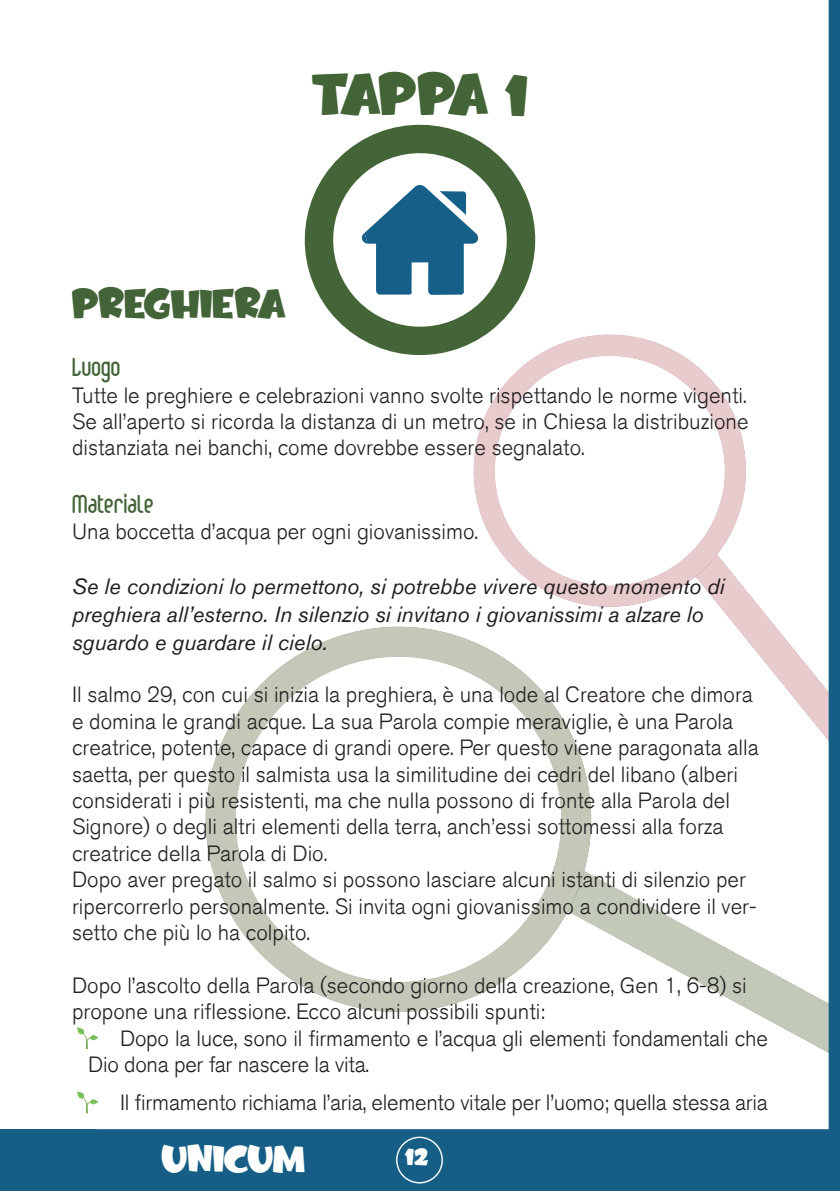
<style>
.page{position:relative;width:840px;height:1191px;background:#fff}
.page>*{position:absolute;margin:0;border:0;box-sizing:border-box;transform-origin:0 0}
.t1{font:40px "Fruitz Personal Use Only";letter-spacing:-.14em;color:#436436}
.t2{font:28px "Fruitz Personal Use Only";letter-spacing:-.005em;color:#436438}
.t3{font:26px "Abingdon";color:#436438}
.t4{font:26px "Fruitz Personal Use Only";letter-spacing:-.02em;color:#fff}
.t5{font:300 22px/26.4px "Akzidenz Grotesk BQ";color:#231f20}
.t6{font:italic 22px/28px "Akzidenz Grotesk BQ";color:#231f20}
.t7{font:16px "Fruitz Personal Use Only";color:#fff}
</style>
<div class="page">
<div style="left:0;top:1129px;width:839px;height:62px;background:#165e86"></div>
<svg style="left:839px;top:980px;width:1px;height:125px"></svg>
<div style="left:828px;top:0;width:11px;height:1141px;background:#165e86"></div>
<svg style="left:607px;top:883px;width:221px;height:169px"></svg>
<svg style="left:205px;top:626px;width:402px;height:386px"></svg>
<svg style="left:212px;top:657px;width:372px;height:325px"></svg>
<svg style="left:720px;top:531px;width:109px;height:247px"></svg>
<svg style="left:473px;top:335px;width:283px;height:272px"></svg>
<svg style="left:480px;top:356px;width:258px;height:229px"></svg>
<svg style="left:396px;top:1136px;width:46px;height:47px"></svg>
<div style="left:397px;top:1138px;width:44px;height:44px;background:#165e86;border-radius:50%"></div>
<svg style="left:77px;top:1027px;width:21px;height:22px"></svg>
<svg style="left:77px;top:1091px;width:21px;height:22px"></svg>
<svg style="left:304px;top:124px;width:245px;height:246px"></svg>
<h1 class="t1" style="left:312px;top:79px;width:217px">TAPPA 1</h1>
<p class="t2" style="left:72px;top:292px;width:216px">PREGHIERA</p>
<p class="t3" style="left:72px;top:352px;width:50px">Luogo</p>
<p class="t5" style="left:72px;top:382px;width:677px;text-align:justify">Tutte le preghiere e celebrazioni vanno svolte rispettando le norme vigenti.<br>Se all’aperto si ricorda la distanza di un metro, se in Chiesa la distribuzione distanziata nei banchi, come dovrebbe essere segnalato.</p>
<p class="t3" style="left:72px;top:488px;width:83px">Materiale</p>
<p class="t5" style="left:72px;top:519px;width:407px">Una boccetta d’acqua per ogni giovanissimo.</p>
<p class="t6" style="left:72px;top:572px;width:653px">Se le condizioni lo permettono, si potrebbe vivere questo momento di preghiera all’esterno. In silenzio si invitano i giovanissimi a alzare lo sguardo e guardare il cielo.</p>
<p class="t5" style="left:72px;top:682px;width:687px">Il salmo 29, con cui si inizia la preghiera, è una lode al Creatore che dimora e domina le grandi acque. La sua Parola compie meraviglie, è una Parola creatrice, potente, capace di grandi opere. Per questo viene paragonata alla saetta, per questo il salmista usa la similitudine dei cedri del libano (alberi considerati i più resistenti, ma che nulla possono di fronte alla Parola del Signore) o degli altri elementi della terra, anch’essi sottomessi alla forza creatrice della Parola di Dio.<br>Dopo aver pregato il salmo si possono lasciare alcuni istanti di silenzio per ripercorrerlo personalmente. Si invita ogni giovanissimo a condividere il ver&shy;setto che più lo ha colpito.</p>
<p class="t5" style="left:72px;top:972px;width:675px">Dopo l’ascolto della Parola (secondo giorno della creazione, Gen 1, 6-8) si propone una riflessione. Ecco alcuni possibili spunti:</p>
<p class="t5" style="left:88px;top:1025px;width:681px;text-indent:32px">Dopo la luce, sono il firmamento e l’acqua gli elementi fondamentali che<br>Dio dona per far nascere la vita.</p>
<p class="t5" style="left:120px;top:1089px;width:649px">Il firmamento richiama l’aria, elemento vitale per l’uomo; quella stessa aria</p>
<p class="t4" style="left:162px;top:1148px;width:145px">UNICUM</p>
<p class="t7" style="left:405px;top:1150px;width:25px">12</p>
</div>
